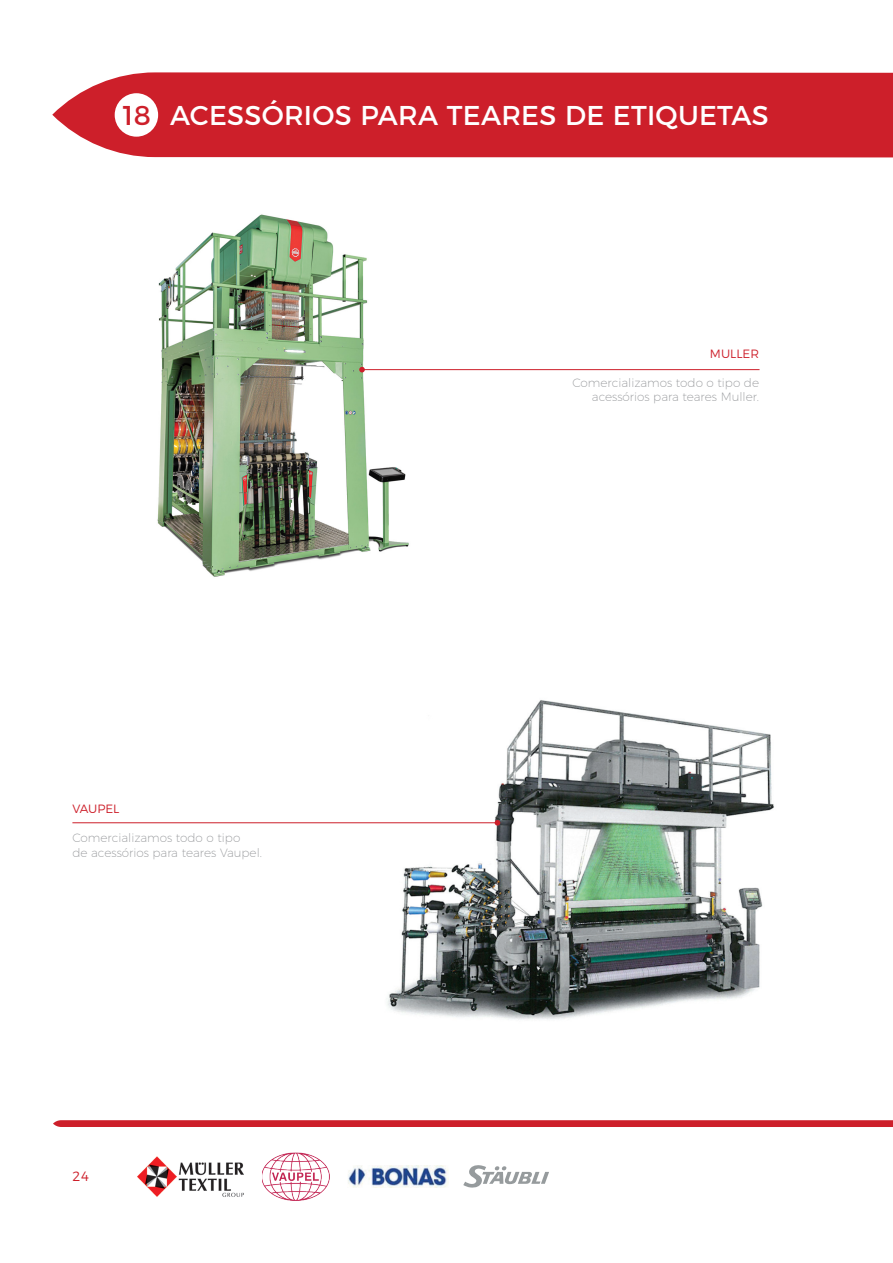
<style>
.page{position:relative;width:893px;height:1263px;background:#fff}
.page>*{position:absolute;margin:0;border:0;box-sizing:border-box;transform-origin:0 0}
.t1{font:27.15px "Montserrat";letter-spacing:.01em;color:#fff}
.t2{font:300 13.5px "Montserrat";color:#cd1f2a}
.t3{font:200 12px/14.4px "Montserrat";color:#939598;text-align:right}
.t4{font:300 12px "Montserrat";color:#cd1f2a}
.s1{color:#cd1f2a}
</style>
<div class="page">
<img style="left:379px;top:700px;width:395px;height:320px">
<hr style="left:72px;top:822px;width:425px;height:1px;background:#cd1f2a">
<svg style="left:495px;top:820px;width:5px;height:5px"></svg>
<img style="left:157px;top:214px;width:266px;height:363px">
<svg style="left:53px;top:1120px;width:840px;height:7px;background:#ce2631"></svg>
<hr style="left:362px;top:369px;width:397px;height:1px;background:#cd1f2a">
<svg style="left:359px;top:367px;width:6px;height:5px"></svg>
<div style="left:52px;top:72px;width:841px;height:85px;background:#cd1f2a"></div>
<div style="left:115px;top:93px;width:43px;height:44px;background:#fff;border-radius:50%"></div>
<img style="left:262px;top:1152px;width:68px;height:49px">
<img style="left:137px;top:1156px;width:107px;height:41px">
<img style="left:348px;top:1165px;width:101px;height:22px">
<svg style="left:463px;top:1165px;width:86px;height:23px"></svg>
<h1 class="t1" style="left:123px;top:93px;width:647px"><span class="s1">18</span> ACESSÓRIOS PARA TEARES DE ETIQUETAS</h1>
<p class="t4" style="left:72px;top:800px;width:49px">VAUPEL</p>
<p class="t3" style="left:72px;top:829px;width:191px;text-align:left">Comercializamos todo o tipo<br>de acessórios para teares Vaupel.</p>
<p class="t2" style="left:72px;top:1166px;width:18px">24</p>
<p class="t4" style="left:710px;top:345px;width:51px">MULLER</p>
<p class="t3" style="left:572px;top:374px;width:188px">Comercializamos todo o tipo de acessórios para teares Muller.</p>
</div>
